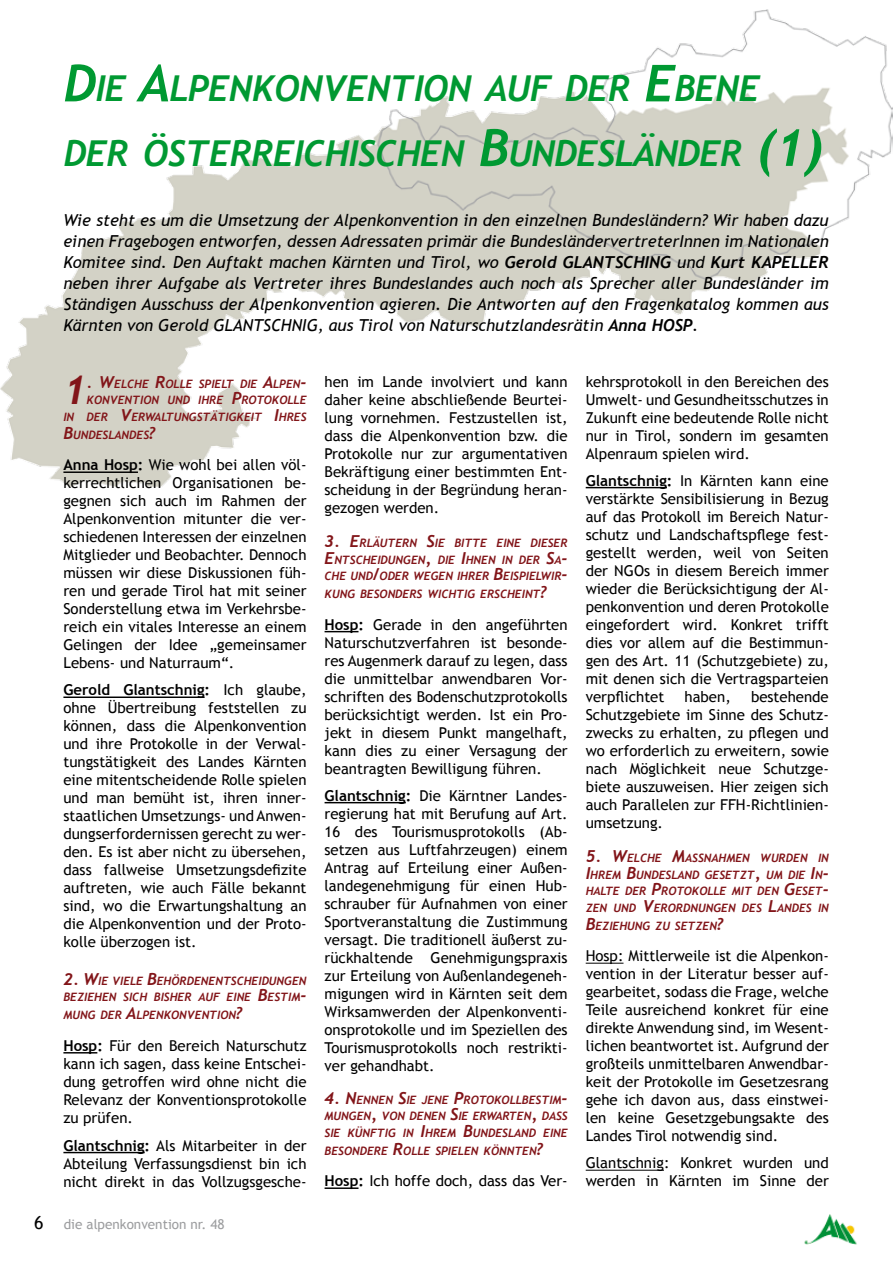
<style>
.page{position:relative;width:893px;height:1263px;background:#fff}
.page>*{position:absolute;margin:0;border:0;box-sizing:border-box;transform-origin:0 0}
.t1{font:italic 700 39.6px "Trebuchet";color:#821519}
.t2{font:italic 700 35.7px/64.5px "Trebuchet";letter-spacing:-.015em;color:#009932}
.t3{font:18px "Trebuchet MS";color:#000}
.t4{font:italic 16.5px/21px "Trebuchet MS";color:#000;text-align:justify}
.t5{font:15px/18px "Trebuchet MS";color:#000;text-align:justify}
.t6{font:13.5px "Trebuchet MS";color:#9c9d9f}
.t7{font:italic 700 11.55px/16.5px "Trebuchet";color:#821519;text-align:justify}
.s1{font-size:51px}
.s2{font-family:"Trebuchet";font-weight:700}
.s3{font-size:16.5px}
.s4{font-weight:700}
.s5{font-style:inherit}
</style>
<div class="page">
<img style="left:804px;top:1214px;width:53px;height:31px">
<img style="left:0;top:9px;width:893px;height:478px">
<hr style="left:63px;top:471px;width:75px;height:2px;background:#000">
<hr style="left:63px;top:696px;width:142px;height:2px;background:#000">
<hr style="left:63px;top:1052px;width:34px;height:1px;background:#000">
<hr style="left:63px;top:1152px;width:82px;height:1px;background:#000">
<hr style="left:325px;top:631px;width:33px;height:1px;background:#000">
<hr style="left:325px;top:802px;width:81px;height:1px;background:#000">
<hr style="left:325px;top:1187px;width:33px;height:2px;background:#000">
<hr style="left:586px;top:487px;width:81px;height:1px;background:#000">
<hr style="left:586px;top:963px;width:37px;height:1px;background:#000">
<hr style="left:586px;top:1170px;width:78px;height:1px;background:#000">
<h2 class="t2" style="left:64px;top:57px;width:761px"><span class="s1">D</span>IE <span class="s1">A</span>LPENKONVENTION AUF DER <span class="s1">E</span>BENE<br>DER ÖSTERREICHISCHEN <span class="s1">B</span>UNDESLÄNDER <span class="s1">(1)</span></h2>
<p class="t4" style="left:63px;top:210px;width:767px">Wie steht es um die Umsetzung der Alpenkonvention in den einzelnen Bundesländern? Wir haben dazu einen Fragebogen entworfen, dessen Adressaten primär die BundesländervertreterInnen im Nationalen Komitee sind. Den Auftakt machen Kärnten und Tirol, wo <span class="s2">GEROLD GLANTSCHING</span> und <span class="s2">KURT KAPELLER </span>neben ihrer Aufgabe als Vertreter ihres Bundeslandes auch noch als Sprecher aller Bundesländer im Ständigen Ausschuss der Alpenkonvention agieren. Die Antworten auf den Fragenkatalog kommen aus Kärnten von Gerold GLANTSCHNIG, aus Tirol von Naturschutzlandesrätin <span class="s2">ANNA HOSP</span>.</p>
<p class="t7" style="left:63px;top:375px;width:245px;text-align:right"><span class="s3">. W</span>ELCHE <span class="s3">R</span>OLLE SPIELT DIE <span class="s3">A</span>LPEN<span class="s3">-<br></span>KONVENTION UND IHRE <span class="s3">P</span>ROTOKOLLE<br>IN DER <span class="s3">V</span>ERWALTUNGSTÄTIGKEIT <span class="s3">I</span>HRES</p>
<p class="t7" style="left:63px;top:426px;width:94px"><span class="s3">B</span>UNDESLANDES<span class="s3">?</span></p>
<p class="t5" style="left:63px;top:456px;width:245px"><span class="s4">Anna Hosp:</span> Wie wohl bei allen völ&shy;kerrechtlichen Organisationen be&shy;gegnen sich auch im Rahmen der Alpenkonvention mitunter die ver&shy;schiedenen Interessen der einzelnen Mitglieder und Beobachter. Dennoch müssen wir diese Diskussionen füh&shy;ren und gerade Tirol hat mit seiner Sonderstellung etwa im Verkehrsbe&shy;reich ein vitales Interesse an einem Gelingen der Idee „gemeinsamer Lebens- und Naturraum“.</p>
<p class="t5" style="left:63px;top:681px;width:245px"><span class="s4">Gerold Glantschnig:</span> Ich glaube, ohne Übertreibung feststellen zu können, dass die Alpenkonvention und ihre Protokolle in der Verwal&shy;tungstätigkeit des Landes Kärnten eine mitentscheidende Rolle spielen und man bemüht ist, ihren inner&shy;staatlichen Umsetzungs- und Anwen&shy;dungserfordernissen gerecht zu wer&shy;den. Es ist aber nicht zu übersehen, dass fallweise Umsetzungsdefizite auftreten, wie auch Fälle bekannt sind, wo die Erwartungshaltung an die Alpenkonvention und der Proto&shy;kolle überzogen ist.</p>
<p class="t7" style="left:63px;top:972px;width:245px"><span class="s3">2. W</span>IE VIELE <span class="s3">B</span>EHÖRDENENTSCHEIDUNGEN<br>BEZIEHEN SICH BISHER AUF EINE <span class="s3">B</span>ESTIM<span class="s3">-</span></p>
<p class="t7" style="left:63px;top:1007px;width:181px">MUNG DER <span class="s3">A</span>LPENKONVENTION<span class="s3">?</span></p>
<p class="t5" style="left:63px;top:1037px;width:245px"><span class="s4">Hosp:</span> Für den Bereich Naturschutz kann ich sagen, dass keine Entschei&shy;dung getroffen wird ohne nicht die Relevanz der Konventionsprotokolle zu prüfen.</p>
<p class="t5" style="left:63px;top:1136px;width:245px"><span class="s4">Glantschnig:</span> Als Mitarbeiter in der Abteilung Verfassungsdienst bin ich nicht direkt in das Vollzugsgesche-</p>
<h1 class="t1" style="left:63px;top:366px;width:25px">1</h1>
<p class="t3" style="left:34px;top:1212px;width:11px">6</p>
<p class="t6" style="left:64px;top:1216px;width:162px">die alpenkonvention nr. 48</p>
<p class="t5" style="left:325px;top:373px;width:245px">hen im Lande involviert und kann daher keine abschließende Beurtei&shy;lung vornehmen. Festzustellen ist, dass die Alpenkonvention bzw. die Protokolle nur zur argumentativen Bekräftigung einer bestimmten Ent&shy;scheidung in der Begründung heran&shy;gezogen werden.</p>
<p class="t7" style="left:325px;top:535px;width:245px"><span class="s3">3. E</span>RLÄUTERN <span class="s3">S</span>IE BITTE EINE DIESER <span class="s3">E</span>NTSCHEIDUNGEN<span class="s3">,</span> DIE <span class="s3">I</span>HNEN IN DER <span class="s3">S</span>A<span class="s3">-</span>CHE UND<span class="s3">/</span>ODER WEGEN IHRER <span class="s3">B</span>EISPIELWIR<span class="s3">-</span></p>
<p class="t7" style="left:325px;top:586px;width:224px">KUNG BESONDERS WICHTIG ERSCHEINT<span class="s3">?</span></p>
<p class="t5" style="left:325px;top:616px;width:245px"><span class="s4">Hosp:</span> Gerade in den angeführten Naturschutzverfahren ist besonde&shy;res Augenmerk darauf zu legen, dass die unmittelbar anwendbaren Vor&shy;schriften des Bodenschutzprotokolls berücksichtigt werden. Ist ein Pro&shy;jekt in diesem Punkt mangelhaft, kann dies zu einer Versagung der beantragten Bewilligung führen.</p>
<p class="t5" style="left:325px;top:787px;width:245px"><span class="s4">Glantschnig:</span> Die Kärntner Landes&shy;regierung hat mit Berufung auf Art.<br>16 des Tourismusprotokolls (Ab&shy;setzen aus Luftfahrzeugen) einem Antrag auf Erteilung einer Außen&shy;landegenehmigung für einen Hub&shy;schrauber für Aufnahmen von einer Sportveranstaltung die Zustimmung versagt. Die traditionell äußerst zu&shy;rückhaltende Genehmigungspraxis zur Erteilung von Außenlandegeneh&shy;migungen wird in Kärnten seit dem Wirksamwerden der Alpenkonventi&shy;onsprotokolle und im Speziellen des Tourismusprotokolls noch restrikti&shy;ver gehandhabt.</p>
<p class="t7" style="left:325px;top:1091px;width:245px"><span class="s3">4. N</span><span class="s5">ENNEN</span> <span class="s3">S</span><span class="s5">IE JENE</span> <span class="s3">P</span><span class="s5">ROTOKOLLBESTIM</span><span class="s3">-</span>MUNGEN<span class="s3">,</span> VON DENEN <span class="s3">S</span>IE ERWARTEN<span class="s3">,</span> DASS SIE KÜNFTIG IN <span class="s3">I</span>HREM <span class="s3">B</span>UNDESLAND EINE</p>
<p class="t7" style="left:325px;top:1142px;width:220px">BESONDERE <span class="s3">R</span>OLLE SPIELEN KÖNNTEN<span class="s3">?</span></p>
<p class="t5" style="left:325px;top:1172px;width:245px"><span class="s4">Hosp:</span> Ich hoffe doch, dass das Ver-</p>
<p class="t5" style="left:586px;top:373px;width:245px">kehrsprotokoll in den Bereichen des Umwelt- und Gesundheitsschutzes in Zukunft eine bedeutende Rolle nicht nur in Tirol, sondern im gesamten Alpenraum spielen wird.</p>
<p class="t5" style="left:586px;top:472px;width:245px"><span class="s4">Glantschnig:</span> In Kärnten kann eine verstärkte Sensibilisierung in Bezug auf das Protokoll im Bereich Natur&shy;schutz und Landschaftspflege fest&shy;gestellt werden, weil von Seiten der NGOs in diesem Bereich immer wieder die Berücksichtigung der Al&shy;penkonvention und deren Protokolle eingefordert wird. Konkret trifft dies vor allem auf die Bestimmun&shy;gen des Art. 11 (Schutzgebiete) zu, mit denen sich die Vertragsparteien verpflichtet</p>
<p class="t5" style="left:586px;top:688px;width:245px;text-indent:165px">bestehende Schutzgebiete im Sinne des Schutz&shy;zwecks zu erhalten, zu pflegen und wo erforderlich zu erweitern, sowie nach Möglichkeit neue Schutzge&shy;biete auszuweisen. Hier zeigen sich auch Parallelen zur FFH-Richtlinien&shy;umsetzung.</p>
<p class="t7" style="left:586px;top:850px;width:245px"><span class="s3">5. W</span>ELCHE <span class="s3">M</span>ASSNAHMEN WURDEN IN <span class="s3">I</span>HREM <span class="s3">B</span>UNDESLAND GESETZT<span class="s3">,</span> UM DIE <span class="s3">I</span>N<span class="s3">-</span>HALTE DER <span class="s3">P</span>ROTOKOLLE MIT DEN <span class="s3">G</span>ESET<span class="s3">-</span>ZEN UND <span class="s3">V</span>ERORDNUNGEN DES <span class="s3">L</span>ANDES IN</p>
<p class="t7" style="left:586px;top:917px;width:139px"><span class="s3">B</span>EZIEHUNG ZU SETZEN<span class="s3">?</span></p>
<p class="t5" style="left:586px;top:947px;width:245px">Hosp: Mittlerweile ist die Alpenkon&shy;vention in der Literatur besser auf&shy;gearbeitet, sodass die Frage, welche Teile ausreichend konkret für eine direkte Anwendung sind, im Wesent&shy;lichen beantwortet ist. Aufgrund der großteils unmittelbaren Anwendbar&shy;keit der Protokolle im Gesetzesrang gehe ich davon aus, dass einstwei&shy;len keine Gesetzgebungsakte des Landes Tirol notwendig sind.</p>
<p class="t5" style="left:586px;top:1154px;width:245px">Glantschnig: Konkret wurden und werden in Kärnten im Sinne der</p>
<p class="t5" style="left:684px;top:688px;width:48px">haben,</p>
</div>
